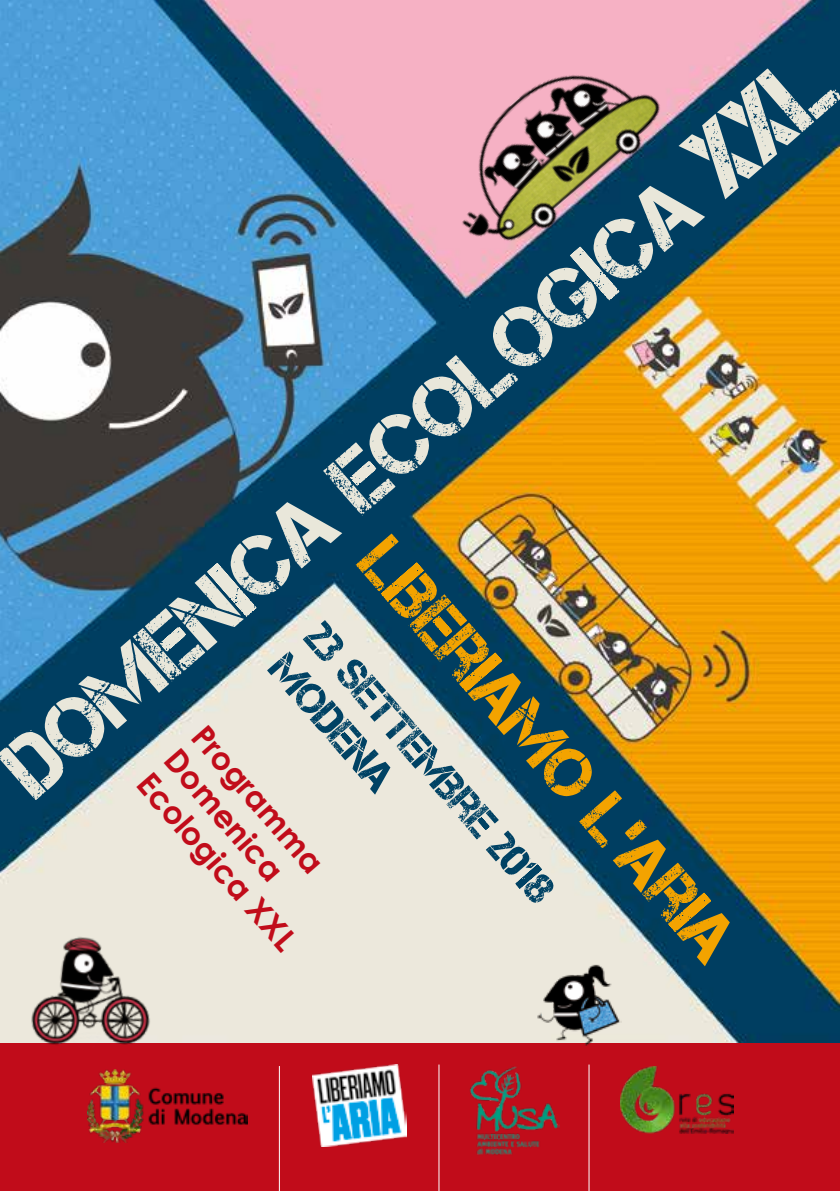
<style>
.page{position:relative;width:840px;height:1191px;background:#fff}
.page>*{position:absolute;margin:0;border:0;box-sizing:border-box;transform-origin:0 0}
.t1{font:85px "Captureit";color:#e9e7da}
.t2{font:68px "Captureit";color:#f3a300}
.t3{font:42px/47.4px "Captureit";color:#004264}
.t4{font:700 32px/36px "Century Gothic";color:#c10c1a}
</style>
<div class="page">
<img style="left:0;top:0;width:839px;height:1044px">
<div style="left:0;top:1044px;width:839px;height:147px;background:#c10c1a"></div>
<img style="left:312px;top:1064px;width:94px;height:82px">
<img style="left:469px;top:1066px;width:90px;height:90px">
<img style="left:620px;top:1067px;width:113px;height:66px">
<img style="left:87px;top:1069px;width:160px;height:73px">
<hr style="left:279px;top:1066px;width:1px;height:125px;background:#fff">
<hr style="left:438px;top:1064px;width:1px;height:127px;background:#fff">
<hr style="left:588px;top:1064px;width:1px;height:127px;background:#fff">
<img style="left:533px;top:955px;width:88px;height:91px">
<img style="left:10px;top:912px;width:161px;height:133px">
<img style="left:408px;top:17px;width:276px;height:265px">
<svg style="left:678px;top:44px;width:162px;height:155px;background:#2c5267"></svg>
<h1 class="t1" style="left:-15px;top:741px;width:890px;rotate:-41deg">Domenica ecologica</h1>
<h2 class="t2" style="left:402px;top:524px;width:535px;rotate:49deg">LIBEriamo l’aria</h2>
<h3 class="t3" style="left:331px;top:614px;width:356px;rotate:49deg">23 settembre 2018 modena</h3>
<p class="t4" style="left:212px;top:718px;width:184px;rotate:49deg">Programma<br>Domenica</p>
<p class="t4" style="left:158px;top:765px;width:224px;rotate:49deg">Ecologica XXL</p>
</div>
